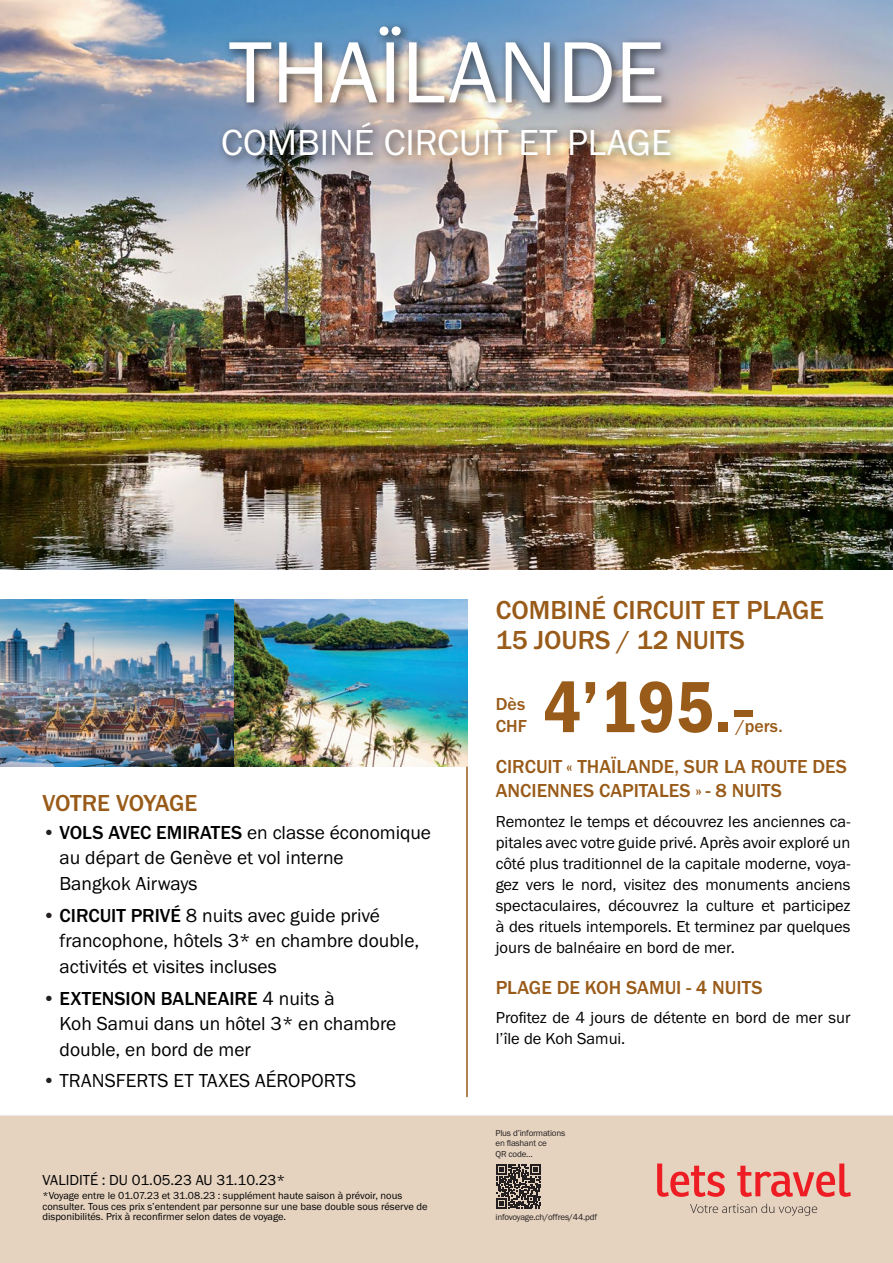
<style>
.page{position:relative;width:893px;height:1263px;background:#fff}
.page>*{position:absolute;margin:0;border:0;box-sizing:border-box;transform-origin:0 0}
.Paragraph_Style1{font:90px "Franklin Gothic URW Boo";color:#fff}
.Paragraph_Style1-2{font:75px "Franklin Gothic URW Con Dem";color:#995b19}
.Paragraph_Style1-3{font:37.5px "Franklin Gothic URW Boo";color:#fff}
.Paragraph_Style1-4{font:500 27px/30px "Franklin Gothic URW";color:#995b19}
.Paragraph_Style1-5{font:500 24px "Franklin Gothic URW";letter-spacing:-.015em;color:#995b19}
.t1{font:19.5px/25.5px "Franklin Gothic URW Boo";color:#000}
.Paragraph_Style1-6{font:500 19.5px/24px "Franklin Gothic URW";color:#995b19}
.Paragraph_Style1-7{font:500 18px/22.5px "Franklin Gothic URW";color:#995b19}
.Paragraph_Style1-8{font:16.5px/21px "Franklin Gothic URW Boo";color:#000;text-align:justify}
.Paragraph_Style1-9{font:15px "Franklin Gothic URW Boo";color:#000}
.Paragraph_Style3{font:10.5px/10.5px "Franklin Gothic URW Boo";color:#000}
.t2{font:9px/10.5px "Franklin Gothic URW Boo";letter-spacing:-.02em;color:#231f20}
.s1{font-family:"Franklin Gothic URW";font-weight:500;color:#231f20}
.s2{font-family:"Franklin Gothic URW";font-weight:500}
.s3{color:#231f20}
</style>
<div class="page">
<img style="left:0;top:0;width:893px;height:570px">
<div style="left:0;top:1115px;width:893px;height:148px;background:#e5d2bf"></div>
<img style="left:0;top:599px;width:468px;height:168px">
<hr style="left:466px;top:767px;width:2px;height:330px;background:#995b19">
<svg style="left:657px;top:1163px;width:68px;height:34px;background:#e88c82"></svg>
<svg style="left:737px;top:1163px;width:114px;height:34px;background:#e89389"></svg>
<svg style="left:690px;top:1203px;width:127px;height:13px;background:#cebcac"></svg>
<svg style="left:496px;top:1164px;width:45px;height:45px;background:#625953"></svg>
<div style="left:217px;top:21px;width:465px;height:146px;background:#231f20;opacity:.75"></div>
<p class="Paragraph_Style1" style="left:228px;top:17px;width:437px">THAÏLANDE</p>
<p class="Paragraph_Style1-3" style="left:221px;top:119px;width:452px">COMBINÉ CIRCUIT ET PLAGE</p>
<p class="Paragraph_Style1-5" style="left:43px;top:788px;width:156px">VOTRE VOYAGE</p>
<p class="t1" style="left:60px;top:819px;width:373px;text-indent:-17px"><span class="s1">•</span> <span class="s2">VOLS AVEC EMIRATES</span> en classe économique au départ de Genève et vol interne<br>Bangkok Airways</p>
<p class="t1" style="left:60px;top:902px;width:361px;text-indent:-17px"><span class="s1">•</span> <span class="s2">CIRCUIT PRIVÉ</span> 8 nuits avec guide privé francophone, hôtels 3* en chambre double, activités et visites incluses</p>
<p class="t1" style="left:60px;top:985px;width:338px;text-indent:-17px"><span class="s1">•</span> <span class="s2">EXTENSION BALNEAIRE</span> 4 nuits à<br>Koh Samui dans un hôtel 3* en chambre double, en bord de mer</p>
<p class="t1" style="left:43px;top:1068px;width:315px"><span class="s3">•</span> TRANSFERTS ET TAXES AÉROPORTS</p>
<p class="Paragraph_Style1-9" style="left:43px;top:1170px;width:244px">VALIDITÉ : DU 01.05.23 AU 31.10.23*</p>
<p class="Paragraph_Style3" style="left:43px;top:1190px;width:387px">*Voyage entre le 01.07.23 et 31.08.23 : supplément haute saison à prévoir, nous consulter. Tous ces prix s’entendent par personne sur une base double sous réserve de disponibilités. Prix à reconfirmer selon dates de voyage.</p>
<p class="Paragraph_Style1-4" style="left:496px;top:595px;width:330px">COMBINÉ CIRCUIT ET PLAGE<br>15 JOURS / 12 NUITS</p>
<p class="Paragraph_Style1-2" style="left:543px;top:657px;width:211px">4’195<span class="s2">.-</span></p>
<p class="Paragraph_Style1-7" style="left:496px;top:692px;width:33px">Dès<br>CHF</p>
<p class="Paragraph_Style1-7" style="left:736px;top:714px;width:48px">/pers.</p>
<p class="Paragraph_Style1-6" style="left:496px;top:754px;width:353px">CIRCUIT « THAÏLANDE, SUR LA ROUTE DES<br>ANCIENNES CAPITALES » - 8 NUITS</p>
<p class="Paragraph_Style1-8" style="left:496px;top:810px;width:356px">Remontez le temps et découvrez les anciennes ca&shy;pitales avec votre guide privé. Après avoir exploré un côté plus traditionnel de la capitale moderne, voya&shy;gez vers le nord, visitez des monuments anciens spectaculaires, découvrez la culture et participez à des rituels intemporels. Et terminez par quelques jours de balnéaire en bord de mer.</p>
<p class="Paragraph_Style1-6" style="left:496px;top:975px;width:268px">PLAGE DE KOH SAMUI - 4 NUITS</p>
<p class="Paragraph_Style1-8" style="left:496px;top:1007px;width:356px">Profitez de 4 jours de détente en bord de mer sur l’île de Koh Samui.</p>
<p class="t2" style="left:496px;top:1127px;width:71px">Plus d’informations en flashant ce<br>QR code…</p>
<p class="t2" style="left:496px;top:1211px;width:103px">infovoyage.ch/offres/44.pdf</p>
</div>
